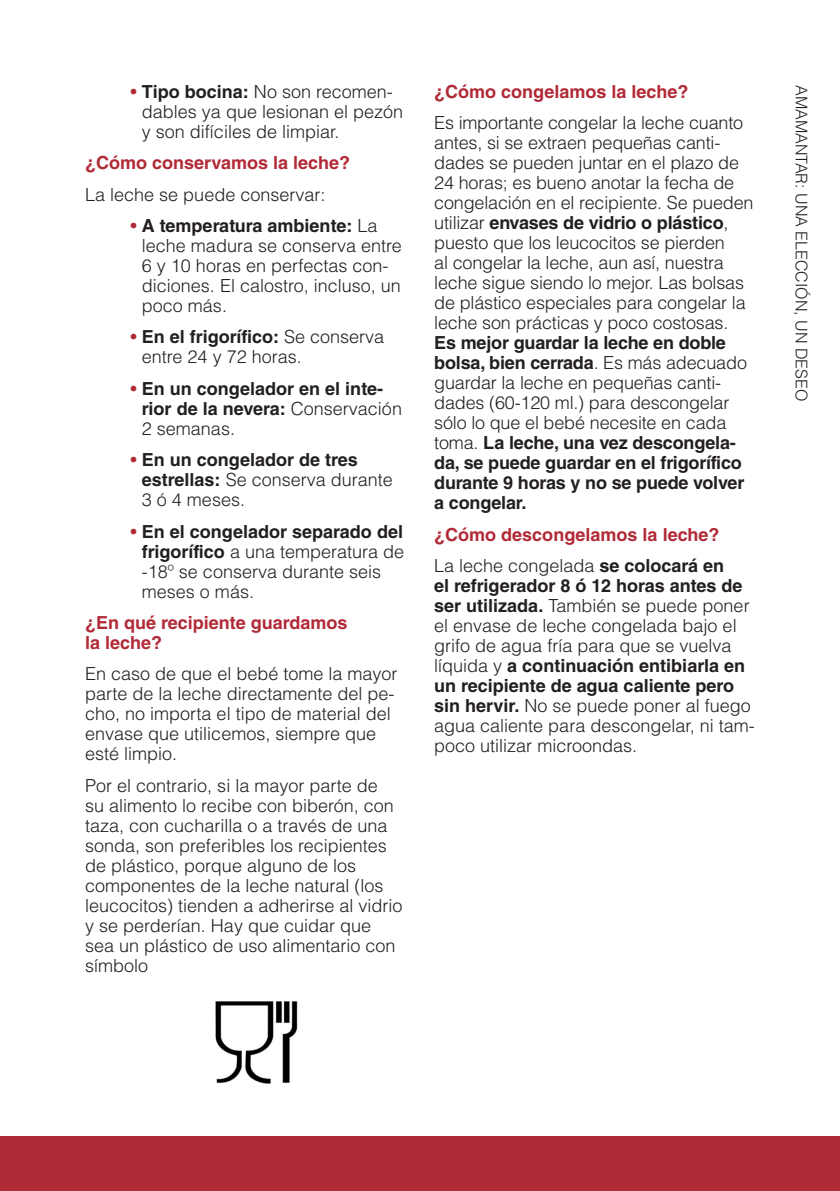
<style>
.page{position:relative;width:840px;height:1191px;background:#fff}
.page>*{position:absolute;margin:0;border:0;box-sizing:border-box;transform-origin:0 0}
.comun{font:300 18px/20px "Helvetica LT Std";color:#231f20}
.comun-2{font:700 18px/20px "Helvetica LT Std";color:#231f20}
.comun-3{font:700 18px/20px "Helvetica LT Std";color:#b12a37}
.t1{font:300 16px "Helvetica LT Std";color:#231f20}
.s1{font-weight:400;color:#b12a37}
.s2{font-weight:700}
.s3{font-weight:300}
</style>
<div class="page">
<div style="left:0;top:1136px;width:839px;height:55px;background:#b12a37"></div>
<img style="left:215px;top:1001px;width:83px;height:82px">
<p class="comun" style="left:142px;top:81px;width:263px;text-indent:-11px"><span class="s1">•</span> <span class="s2">Tipo bocina:</span> No son recomen&shy;dables ya que lesionan el pezón y son difíciles de limpiar.</p>
<p class="comun-3" style="left:85px;top:153px;width:266px">¿Cómo conservamos la leche?</p>
<p class="comun" style="left:85px;top:184px;width:242px">La leche se puede conservar:</p>
<p class="comun" style="left:142px;top:215px;width:261px;text-indent:-11px"><span class="s1">•</span> <span class="s2">A temperatura ambiente:</span> La leche madura se conserva entre<br>6 y 10 horas en perfectas con&shy;diciones. El calostro, incluso, un poco más.</p>
<p class="comun" style="left:142px;top:327px;width:244px;text-indent:-11px"><span class="s1">•</span> <span class="s2">En el frigorífico:</span> Se conserva entre 24 y 72 horas.</p>
<p class="comun-2" style="left:142px;top:378px;width:261px;text-indent:-11px"><span class="s1">•</span> En un congelador en el inte&shy;rior de la nevera: <span class="s3">Conservación<br>2 semanas.</span></p>
<p class="comun-2" style="left:142px;top:449px;width:252px;text-indent:-11px"><span class="s1">•</span> En un congelador de tres estrellas: <span class="s3">Se conserva durante<br>3 ó 4 meses.</span></p>
<p class="comun" style="left:142px;top:521px;width:264px;text-indent:-11px"><span class="s1">•</span> <span class="s2">En el congelador separado del frigorífico</span> a una temperatura de -18º se conserva durante seis meses o más.</p>
<p class="comun-3" style="left:85px;top:612px;width:264px">¿En qué recipiente guardamos la leche?</p>
<p class="comun" style="left:85px;top:663px;width:314px">En caso de que el bebé tome la mayor parte de la leche directamente del pe&shy;cho, no importa el tipo de material del envase que utilicemos, siempre que esté limpio.</p>
<p class="comun" style="left:85px;top:775px;width:319px">Por el contrario, si la mayor parte de<br>su alimento lo recibe con biberón, con taza, con cucharilla o a través de una sonda, son preferibles los recipientes de plástico, porque alguno de los componentes de la leche natural (los leucocitos) tienden a adherirse al vidrio y se perderían. Hay que cuidar que sea un plástico de uso alimentario con símbolo</p>
<p class="comun-3" style="left:434px;top:81px;width:256px">¿Cómo congelamos la leche?</p>
<p class="comun" style="left:434px;top:113px;width:320px">Es importante congelar la leche cuanto antes, si se extraen pequeñas canti&shy;dades se pueden juntar en el plazo de 24 horas; es bueno anotar la fecha de congelación en el recipiente. Se pueden utilizar <span class="s2">envases de vidrio o plástico</span>, puesto que los leucocitos se pierden<br>al congelar la leche, aun así, nuestra leche sigue siendo lo mejor. Las bolsas de plástico especiales para congelar la leche son prácticas y poco costosas.<br><span class="s2">Es mejor guardar la leche en doble bolsa, bien cerrada</span>. Es más adecuado guardar la leche en pequeñas canti&shy;dades (60-120 ml.) para descongelar sólo lo que el bebé necesite en cada toma. <span class="s2">La leche, una vez descongela&shy;da, se puede guardar en el frigorífico durante 9 horas y no se puede volver a congelar.</span></p>
<p class="comun-3" style="left:434px;top:524px;width:287px">¿Cómo descongelamos la leche?</p>
<p class="comun" style="left:434px;top:555px;width:322px">La leche congelada <span class="s2">se colocará en<br>el refrigerador 8 ó 12 horas antes de ser utilizada.</span> También se puede poner el envase de leche congelada bajo el grifo de agua fría para que se vuelva líquida y <span class="s2">a continuación entibiarla en un recipiente de agua caliente pero sin hervir.</span> No se puede poner al fuego agua caliente para descongelar, ni tam&shy;poco utilizar microondas.</p>
<p class="t1" style="left:811px;top:85px;width:317px;rotate:90deg">AMAMANTAR: UNA ELECCIÓN, UN DESEO</p>
</div>
